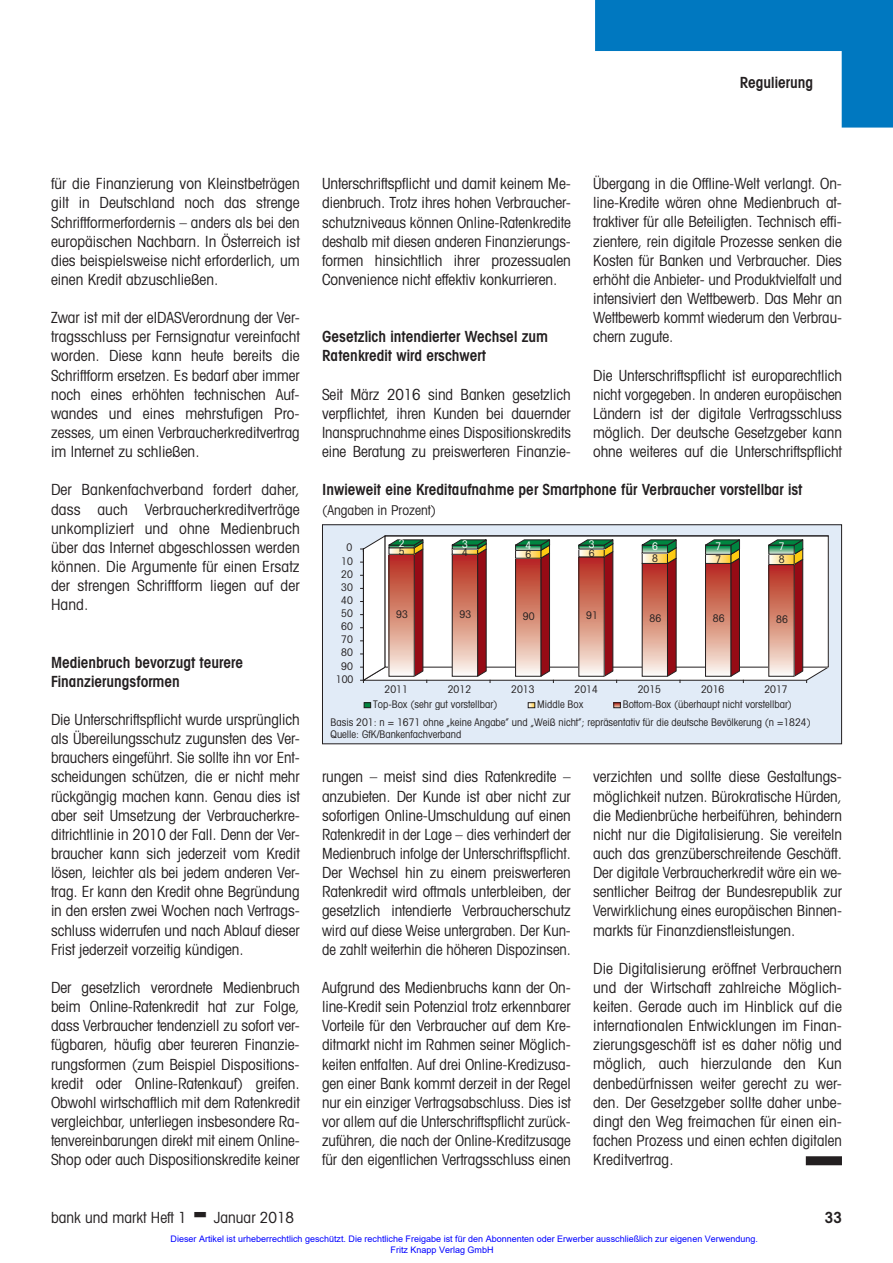
<style>
.page{position:relative;width:893px;height:1263px;background:#fff}
.page>*{position:absolute;margin:0;border:0;box-sizing:border-box;transform-origin:0 0}
.t1{font:condensed 15.3px/19.2px "Avant Garde";letter-spacing:-.005em;color:#231f20;text-align:justify}
.t2{font:600 condensed 15.3px/19.2px "Avant Garde";color:#231f20}
.t3{font:condensed 13.5px "Avant Garde";color:#231f20}
.t4{font:condensed 10.5px/13px "Avant Garde";color:#231f20;text-align:right}
.t5{font:condensed 10.5px "Avant Garde";color:#fff}
.t6{font:9px/10.8px "Arial";color:#00f}
</style>
<div class="page">
<div style="left:806px;top:1156px;width:36px;height:9px;background:#231f20"></div>
<div style="left:322px;top:525px;width:520px;height:219px;background:#e1ebf7"></div>
<svg style="left:361px;top:535px;width:468px;height:147px;background:#d1b1aa"></svg>
<div style="left:364px;top:702px;width:7px;height:6px;border:1px solid #231f20"></div>
<div style="left:528px;top:702px;width:7px;height:6px;border:1px solid #231f20"></div>
<div style="left:613px;top:702px;width:8px;height:6px;border:1px solid #231f20"></div>
<div style="left:322px;top:524px;width:520px;height:220px;border:1px solid #231f20"></div>
<svg style="left:595px;top:0;width:298px;height:128px"></svg>
<p class="t2" style="left:740px;top:73px;width:75px">Regulierung</p>
<p class="t1" style="left:51px;top:174px;width:250px">für die Finanzierung von Kleinstbeträgen gilt in Deutschland noch das strenge Schriftformerfordernis – anders als bei den europäischen Nachbarn. In Österreich ist dies beispielsweise nicht erforderlich, um einen Kredit abzuschließen.</p>
<p class="t1" style="left:51px;top:308px;width:250px">Zwar ist mit der eIDASVerordnung der Ver&shy;tragsschluss per Fernsignatur vereinfacht worden. Diese kann heute bereits die Schriftform ersetzen. Es bedarf aber immer noch eines erhöhten technischen Auf&shy;wandes und eines mehrstufigen Pro&shy;zesses, um einen Verbraucherkreditvertrag im Internet zu schließen.</p>
<p class="t1" style="left:51px;top:480px;width:250px">Der Bankenfachverband fordert daher, dass auch Verbraucherkreditverträge unkompliziert und ohne Medienbruch über das Internet abgeschlossen werden können. Die Argumente für einen Ersatz der strengen Schriftform liegen auf der Hand.</p>
<p class="t2" style="left:51px;top:652px;width:194px">Medienbruch bevorzugt teurere<br>Finanzierungsformen</p>
<p class="t1" style="left:51px;top:710px;width:250px">Die Unterschriftspflicht wurde ursprünglich als Übereilungsschutz zugunsten des Ver&shy;brauchers eingeführt. Sie sollte ihn vor Ent&shy;scheidungen schützen, die er nicht mehr rückgängig machen kann. Genau dies ist aber seit Umsetzung der Verbraucherkre&shy;ditrichtlinie in 2010 der Fall. Denn der Ver&shy;braucher kann sich jederzeit vom Kredit lösen, leichter als bei jedem anderen Ver&shy;trag. Er kann den Kredit ohne Begründung in den ersten zwei Wochen nach Vertrags&shy;schluss widerrufen und nach Ablauf dieser Frist jederzeit vorzeitig kündigen.</p>
<p class="t1" style="left:51px;top:977px;width:250px">Der gesetzlich verordnete Medienbruch beim Online-Ratenkredit hat zur Folge, dass Verbraucher tendenziell zu sofort ver&shy;fügbaren, häufig aber teureren Finanzie&shy;rungsformen (zum Beispiel Dispositions&shy;kredit oder Online-Ratenkauf) greifen.<br>Obwohl wirtschaftlich mit dem Ratenkredit vergleichbar, unterliegen insbesondere Ra&shy;tenvereinbarungen direkt mit einem Online-Shop oder auch Dispositionskredite keiner</p>
<p class="t1" style="left:322px;top:174px;width:250px">Unterschriftspflicht und damit keinem Me&shy;dienbruch. Trotz ihres hohen Verbraucher&shy;schutzniveaus können Online-Ratenkredite deshalb mit diesen anderen Finanzierungs&shy;formen hinsichtlich ihrer prozessualen Convenience nicht effektiv konkurrieren.</p>
<p class="t2" style="left:322px;top:327px;width:228px">Gesetzlich intendierter Wechsel zum<br>Ratenkredit wird erschwert</p>
<p class="t1" style="left:322px;top:384px;width:250px">Seit März 2016 sind Banken gesetzlich verpflichtet, ihren Kunden bei dauernder Inanspruchnahme eines Dispositionskredits eine Beratung zu preiswerteren Finanzie-</p>
<p class="t1" style="left:593px;top:174px;width:250px">Übergang in die Offline-Welt verlangt. On&shy;line-Kredite wären ohne Medienbruch at&shy;traktiver für alle Beteiligten. Technisch effi&shy;zientere, rein digitale Prozesse senken die Kosten für Banken und Verbraucher. Dies erhöht die Anbieter- und Produktvielfalt und intensiviert den Wettbewerb. Das Mehr an Wettbewerb kommt wiederum den Verbrau&shy;chern zugute.</p>
<p class="t1" style="left:593px;top:365px;width:250px">Die Unterschriftspflicht ist europarechtlich nicht vorgegeben. In anderen europäischen Ländern ist der digitale Vertragsschluss möglich. Der deutsche Gesetzgeber kann ohne weiteres auf die Unterschriftspflicht</p>
<p class="t2" style="left:322px;top:480px;width:482px">Inwieweit eine Kreditaufnahme per Smartphone für Verbraucher vorstellbar ist</p>
<p class="t3" style="left:322px;top:501px;width:115px">(Angaben in Prozent)</p>
<p class="t5" style="left:399px;top:537px;width:7px">2</p>
<p class="t4" style="left:399px;top:544px;width:7px">5</p>
<p class="t5" style="left:462px;top:537px;width:7px">3</p>
<p class="t4" style="left:462px;top:545px;width:7px">4</p>
<p class="t5" style="left:589px;top:537px;width:7px">3</p>
<p class="t4" style="left:589px;top:546px;width:7px">6</p>
<p class="t5" style="left:526px;top:538px;width:7px">4</p>
<p class="t4" style="left:526px;top:548px;width:7px">6</p>
<p class="t5" style="left:652px;top:539px;width:7px">6</p>
<p class="t4" style="left:652px;top:552px;width:7px">8</p>
<p class="t5" style="left:779px;top:540px;width:7px">7</p>
<p class="t4" style="left:779px;top:553px;width:7px">8</p>
<p class="t5" style="left:715px;top:540px;width:7px">7</p>
<p class="t4" style="left:715px;top:552px;width:7px">7</p>
<p class="t4" style="left:336px;top:541px;width:19px">0<br>10<br>20<br>30<br>40<br>50<br>60<br>70<br>80<br>90<br>100</p>
<p class="t4" style="left:396px;top:607px;width:13px">93</p>
<p class="t4" style="left:460px;top:607px;width:13px">93</p>
<p class="t4" style="left:586px;top:608px;width:13px">91</p>
<p class="t4" style="left:523px;top:609px;width:13px">90</p>
<p class="t4" style="left:649px;top:612px;width:13px">86</p>
<p class="t4" style="left:713px;top:612px;width:13px">86</p>
<p class="t4" style="left:776px;top:612px;width:13px">86</p>
<p class="t4" style="left:385px;top:682px;width:25px">2011</p>
<p class="t4" style="left:448px;top:682px;width:25px">2012</p>
<p class="t4" style="left:511px;top:682px;width:25px">2013</p>
<p class="t4" style="left:574px;top:682px;width:25px">2014</p>
<p class="t4" style="left:638px;top:682px;width:25px">2015</p>
<p class="t4" style="left:701px;top:682px;width:25px">2016</p>
<p class="t4" style="left:764px;top:682px;width:25px">2017</p>
<p class="t4" style="left:373px;top:697px;width:126px">Top-Box (sehr gut vorstellbar)</p>
<p class="t4" style="left:537px;top:697px;width:48px">Middle Box</p>
<p class="t4" style="left:331px;top:695px;width:482px;line-height:18.1px;text-align:left;text-indent:292px">Bottom-Box (überhaupt nicht vorstellbar)<br>Basis 201: n = 1671 ohne „keine Angabe” und „Weiß nicht”; repräsentativ für die deutsche Bevölkerung (n =1824)</p>
<p class="t4" style="left:331px;top:727px;width:132px">Quelle: GfK/Bankenfachverband</p>
<p class="t1" style="left:322px;top:767px;width:250px">rungen – meist sind dies Ratenkredite – anzubieten. Der Kunde ist aber nicht zur sofortigen Online-Umschuldung auf einen Ratenkredit in der Lage – dies verhindert der Medienbruch infolge der Unterschriftspflicht.<br>Der Wechsel hin zu einem preiswerteren Ratenkredit wird oftmals unterbleiben, der gesetzlich intendierte Verbraucherschutz wird auf diese Weise untergraben. Der Kun&shy;de zahlt weiterhin die höheren Dispozinsen.</p>
<p class="t1" style="left:322px;top:977px;width:250px">Aufgrund des Medienbruchs kann der On&shy;line-Kredit sein Potenzial trotz erkennbarer Vorteile für den Verbraucher auf dem Kre&shy;ditmarkt nicht im Rahmen seiner Möglich&shy;keiten entfalten. Auf drei Online-Kredizusa&shy;gen einer Bank kommt derzeit in der Regel nur ein einziger Vertragsabschluss. Dies ist vor allem auf die Unterschriftspflicht zurück&shy;zuführen, die nach der Online-Kreditzusage für den eigentlichen Vertragsschluss einen</p>
<p class="t1" style="left:593px;top:767px;width:250px">verzichten und sollte diese Gestaltungs&shy;möglichkeit nutzen. Bürokratische Hürden, die Medienbrüche herbeiführen, behindern nicht nur die Digitalisierung. Sie vereiteln auch das grenzüberschreitende Geschäft.<br>Der digitale Verbraucherkredit wäre ein we&shy;sentlicher Beitrag der Bundesrepublik zur Verwirklichung eines europäischen Binnen&shy;markts für Finanzdienstleistungen.</p>
<p class="t1" style="left:593px;top:958px;width:250px">Die Digitalisierung eröffnet Verbrauchern und der Wirtschaft zahlreiche Möglich&shy;keiten. Gerade auch im Hinblick auf die internationalen Entwicklungen im Finan&shy;zierungsgeschäft ist es daher nötig und möglich, auch hierzulande den Kun denbedürfnissen weiter gerecht zu wer&shy;den. Der Gesetzgeber sollte daher unbe&shy;dingt den Weg freimachen für einen ein&shy;fachen Prozess und einen echten digitalen Kreditvertrag.</p>
<p class="t1" style="left:51px;top:1207px;width:137px">bank und markt Heft 1</p>
<p class="t1" style="left:214px;top:1207px;width:82px">Januar 2018</p>
<p class="t2" style="left:825px;top:1207px;width:19px">33</p>
<p class="t6" style="left:391px;top:1233px;width:369px;text-indent:-220px">Dieser Artikel ist urheberrechtlich geschützt. Die rechtliche Freigabe ist für den Abonnenten oder Erwerber ausschließlich zur eigenen Verwendung.<br>Fritz Knapp Verlag GmbH</p>
</div>
